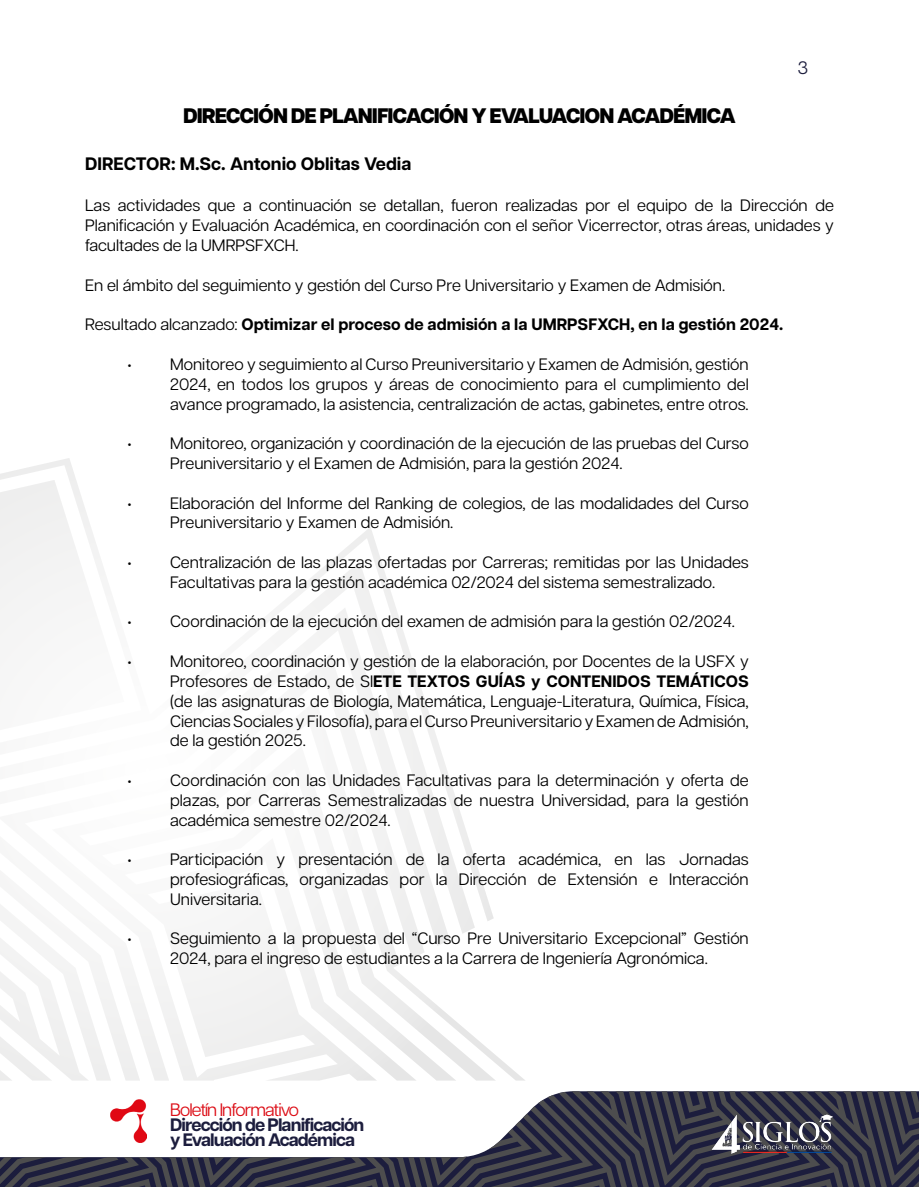
<style>
.page{position:relative;width:919px;height:1187px;background:#fff}
.page>*{position:absolute;margin:0;border:0;box-sizing:border-box;transform-origin:0 0}
.t1{font:800 21px "Articulat CF";letter-spacing:-.05em;color:#000}
.t2{font:700 18px/15px "Articulat CF";letter-spacing:-.05em;color:#1c1d3d}
.t3{font:700 18px "Articulat CF";color:#000}
.t4{font:18px "Articulat CF";letter-spacing:-.05em;color:#dc0c15}
.t5{font:18px "Articulat CF";color:#1c1d3d}
.t6{font:16.5px/19.8px "Articulat CF";color:#000;text-align:justify}
.t7{font:700 16.5px "Articulat CF";color:#000}
.s1{font-weight:400}
.s2{font-weight:700}
</style>
<div class="page">
<svg style="left:0;top:1091px;width:918px;height:95px"></svg>
<img style="left:706px;top:1101px;width:127px;height:64px">
<svg style="left:0;top:458px;width:524px;height:622px"></svg>
<img style="left:111px;top:1099px;width:36px;height:43px">
<p class="t5" style="left:797px;top:58px;width:12px">3</p>
<p class="t1" style="left:183px;top:103px;width:554px">DIRECCIÓN DE PLANIFICACIÓN Y EVALUACION ACADÉMICA</p>
<p class="t3" style="left:85px;top:153px;width:328px">DIRECTOR: M.Sc. Antonio Oblitas Vedia</p>
<p class="t6" style="left:85px;top:196px;width:750px">Las actividades que a continuación se detallan, fueron realizadas por el equipo de la Dirección de Planificación y Evaluación Académica, en coordinación con el señor Vicerrector, otras áreas, unidades y facultades de la UMRPSFXCH.</p>
<p class="t6" style="left:85px;top:275px;width:641px">En el ámbito del seguimiento y gestión del Curso Pre Universitario y Examen de Admisión.</p>
<p class="t7" style="left:85px;top:315px;width:699px"><span class="s1">Resultado alcanzado:</span> Optimizar el proceso de admisión a la UMRPSFXCH, en la gestión 2024.</p>
<p class="t6" style="left:170px;top:354px;width:580px;text-indent:-43px">• Monitoreo y seguimiento al Curso Preuniversitario y Examen de Admisión, gestión 2024, en todos los grupos y áreas de conocimiento para el cumplimiento del avance programado, la asistencia, centralización de actas, gabinetes, entre otros.</p>
<p class="t6" style="left:170px;top:433px;width:580px;text-indent:-43px">• Monitoreo, organización y coordinación de la ejecución de las pruebas del Curso<br>Preuniversitario y el Examen de Admisión, para la gestión 2024.</p>
<p class="t6" style="left:170px;top:493px;width:580px;text-indent:-43px">• Elaboración del Informe del Ranking de colegios, de las modalidades del Curso<br>Preuniversitario y Examen de Admisión.</p>
<p class="t6" style="left:128px;top:552px;width:622px;text-align:center">• Centralización de las plazas ofertadas por Carreras; remitidas por las Unidades<br>Facultativas para la gestión académica 02/2024 del sistema semestralizado.</p>
<p class="t6" style="left:128px;top:612px;width:609px">• Coordinación de la ejecución del examen de admisión para la gestión 02/2024.</p>
<p class="t6" style="left:170px;top:651px;width:580px;text-indent:-43px">• Monitoreo, coordinación y gestión de la elaboración, por Docentes de la USFX y Profesores de Estado, de SI<span class="s2">ETE TEXTOS GUÍAS y CONTENIDOS TEMÁTICOS </span>(de las asignaturas de Biología, Matemática, Lenguaje-Literatura, Química, Física, Ciencias Sociales y Filosofía), para el Curso Preuniversitario y Examen de Admisión, de la gestión 2025.</p>
<p class="t6" style="left:170px;top:770px;width:580px;text-indent:-43px">• Coordinación con las Unidades Facultativas para la determinación y oferta de plazas, por Carreras Semestralizadas de nuestra Universidad, para la gestión académica semestre 02/2024.</p>
<p class="t6" style="left:170px;top:849px;width:580px;text-indent:-43px">• Participación y presentación de la oferta académica, en las Jornadas profesiográficas, organizadas por la Dirección de Extensión e Interacción Universitaria.</p>
<p class="t6" style="left:128px;top:928px;width:622px;text-align:center">• Seguimiento a la propuesta del “Curso Pre Universitario Excepcional” Gestión<br>2024, para el ingreso de estudiantes a la Carrera de Ingeniería Agronómica.</p>
<p class="t4" style="left:170px;top:1099px;width:130px">Boletín Informativo</p>
<p class="t2" style="left:170px;top:1118px;width:196px">Dirección de Planificación y Evaluación Académica</p>
</div>
